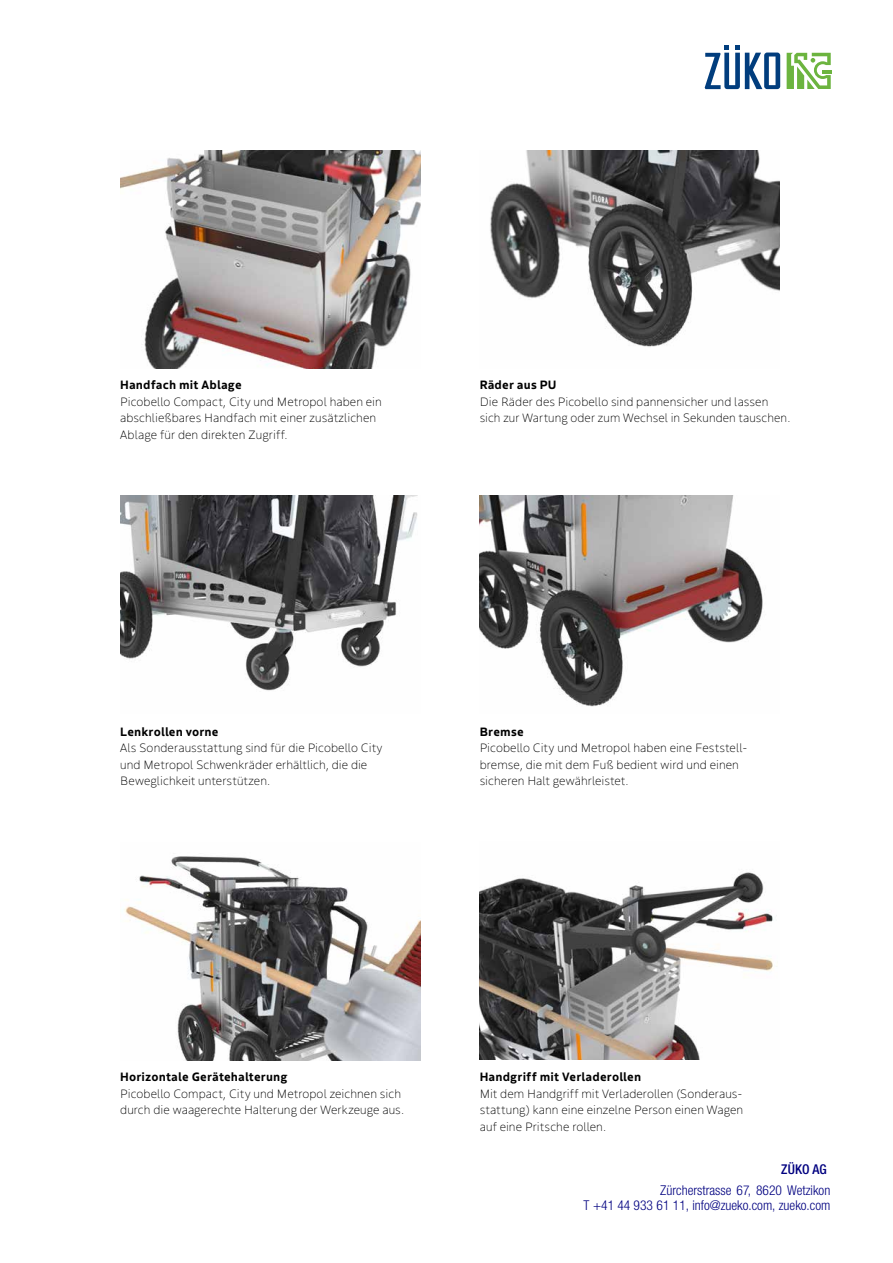
<style>
.page{position:relative;width:893px;height:1263px;background:#fff}
.page>*{position:absolute;margin:0;border:0;box-sizing:border-box;transform-origin:0 0}
.t1{font:300 condensed 13.5px/15.1px "Helvetica Neue LT Std";color:#000080;text-align:right}
.t2{font:500 condensed 13.5px "Helvetica Neue LT Std";letter-spacing:.005em;color:#000080}
.t3{font:200 12px/16.5px "Boreal";letter-spacing:.005em;color:#000}
.t4{font:700 12px "Boreal";letter-spacing:.01em;color:#000}
</style>
<div class="page">
<img style="left:120px;top:496px;width:298px;height:195px">
<img style="left:124px;top:856px;width:296px;height:204px">
<img style="left:120px;top:150px;width:300px;height:218px">
<img style="left:480px;top:872px;width:294px;height:188px">
<img style="left:480px;top:495px;width:283px;height:212px">
<img style="left:490px;top:150px;width:290px;height:197px">
<svg style="left:705px;top:46px;width:75px;height:43px"></svg>
<svg style="left:787px;top:53px;width:45px;height:36px"></svg>
<p class="t4" style="left:120px;top:375px;width:123px">Handfach mit Ablage</p>
<p class="t3" style="left:120px;top:392px;width:263px">Picobello Compact, City und Metropol haben ein abschließbares Handfach mit einer zusätzlichen<br>Ablage für den direkten Zugriff.</p>
<p class="t4" style="left:480px;top:375px;width:79px">Räder aus PU</p>
<p class="t3" style="left:480px;top:392px;width:312px">Die Räder des Picobello sind pannensicher und lassen sich zur Wartung oder zum Wechsel in Sekunden tauschen.</p>
<p class="t4" style="left:120px;top:722px;width:100px">Lenkrollen vorne</p>
<p class="t3" style="left:120px;top:739px;width:264px">Als Sonderausstattung sind für die Picobello City und Metropol Schwenkräder erhältlich, die die<br>Beweglichkeit unterstützen.</p>
<p class="t4" style="left:480px;top:722px;width:46px">Bremse</p>
<p class="t3" style="left:480px;top:739px;width:269px">Picobello City und Metropol haben eine Feststell&shy;bremse, die mit dem Fuß bedient wird und einen sicheren Halt gewährleistet.</p>
<p class="t4" style="left:120px;top:1067px;width:169px">Horizontale Gerätehalterung</p>
<p class="t3" style="left:120px;top:1084px;width:285px">Picobello Compact, City und Metropol zeichnen sich durch die waagerechte Halterung der Werkzeuge aus.</p>
<p class="t4" style="left:480px;top:1067px;width:163px">Handgriff mit Verladerollen</p>
<p class="t3" style="left:480px;top:1084px;width:265px">Mit dem Handgriff mit Verladerollen (Sonderaus&shy;stattung) kann eine einzelne Person einen Wagen auf eine Pritsche rollen.</p>
<p class="t2" style="left:781px;top:1161px;width:47px">ZÜKO AG</p>
<p class="t1" style="left:583px;top:1182px;width:248px">Zürcherstrasse 67, 8620 Wetzikon<br>T +41 44 933 61 11, info@zueko.com, zueko.com</p>
</div>
